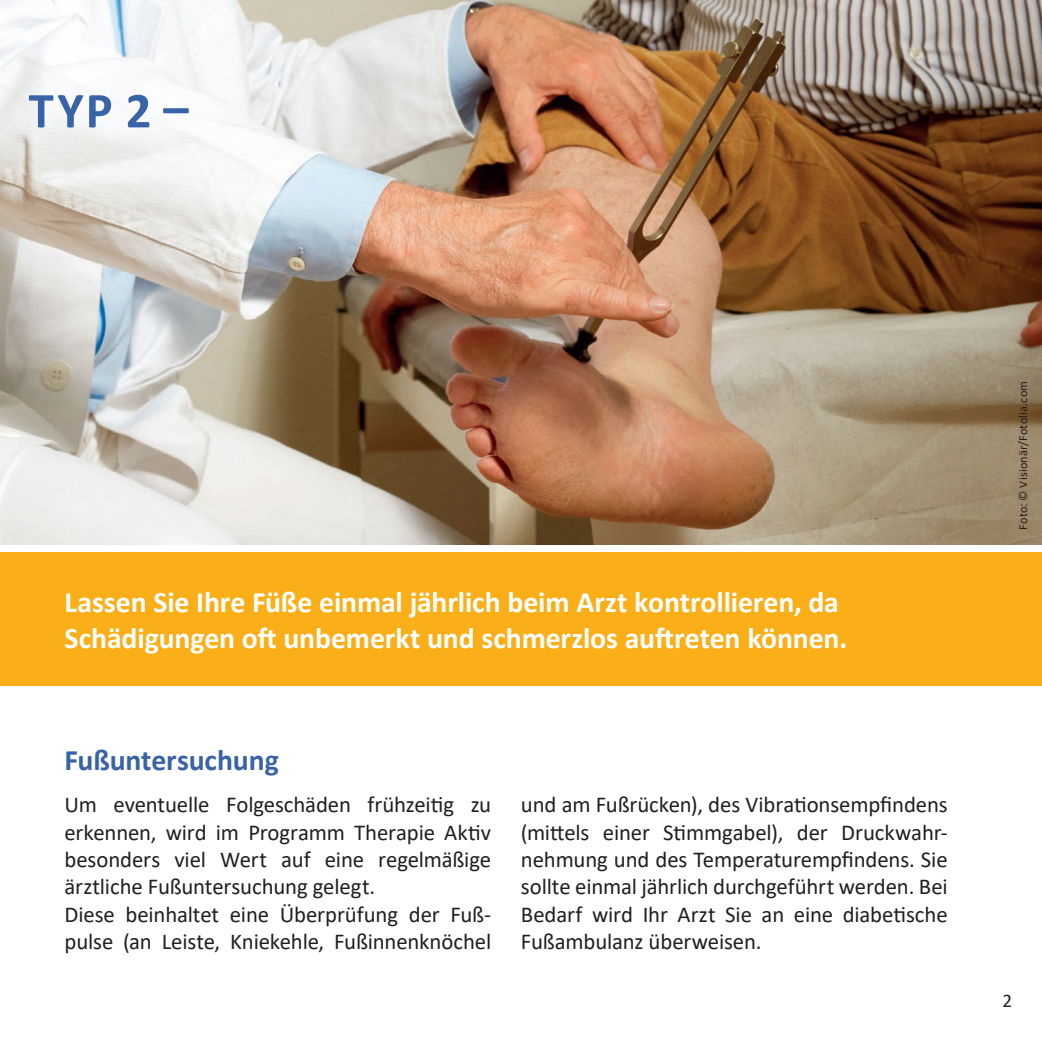
<style>
.page{position:relative;width:1042px;height:1042px;background:#fff}
.page>*{position:absolute;margin:0;border:0;box-sizing:border-box;transform-origin:0 0}
.t1{font:700 50.75px "Calibri";color:#3863a7}
.t2{font:700 29.75px/35.7px "Calibri";letter-spacing:-.005em;color:#fff}
.t3{font:700 29.75px "Calibri";letter-spacing:-.005em;color:#3863a7}
.t4{font:22.75px/27.3px "Calibri";letter-spacing:-.01em;color:#231f20}
.t5{font:19.25px "Calibri";color:#231f20}
.t6{font:12.25px "Calibri";letter-spacing:.015em;color:#231f20}
</style>
<div class="page">
<div style="left:0;top:552px;width:1042px;height:134px;background:#faaf18"></div>
<img style="left:0;top:0;width:1042px;height:544px">
<h1 class="t1" style="left:29px;top:75px;width:162px">TYP 2 –</h1>
<h2 class="t2" style="left:64px;top:584px;width:784px">Lassen Sie Ihre Füße einmal jährlich beim Arzt kontrollieren, da<br>Schädigungen oft unbemerkt und schmerzlos auftreten können.</h2>
<h2 class="t3" style="left:64px;top:739px;width:216px">Fußuntersuchung</h2>
<p class="t4" style="left:64px;top:790px;width:428px">Um eventuelle Folgeschäden frühzeitig zu erkennen, wird im Programm Therapie Aktiv besonders viel Wert auf eine regelmäßige ärztliche Fußuntersuchung gelegt.<br>Diese beinhaltet eine Überprüfung der Fuß&shy;pulse (an Leiste, Kniekehle, Fußinnenknöchel</p>
<p class="t4" style="left:521px;top:790px;width:428px;text-align:justify">und am Fußrücken), des Vibrationsempfindens (mittels einer Stimmgabel), der Druckwahr&shy;nehmung und des Temperaturempfindens. Sie sollte einmal jährlich durchgeführt werden. Bei Bedarf wird Ihr Arzt Sie an eine diabetische Fußambulanz überweisen.</p>
<p class="t6" style="left:1014px;top:530px;width:150px;rotate:-90deg">Foto: © Visionär/Fotolia.com</p>
<p class="t5" style="left:1002px;top:987px;width:11px">2</p>
</div>
